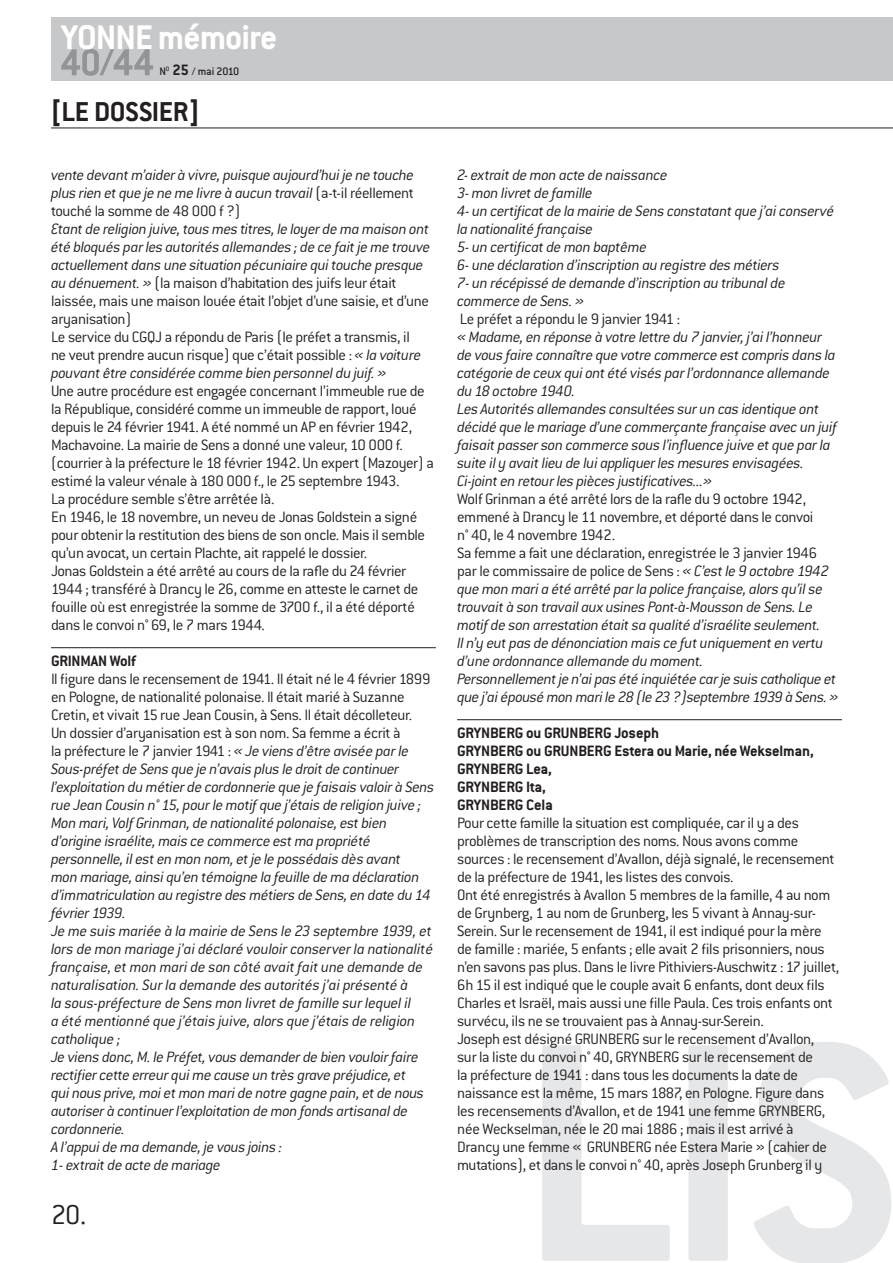
<style>
.page{position:relative;width:893px;height:1263px;background:#fff}
.page>*{position:absolute;margin:0;border:0;box-sizing:border-box;transform-origin:0 0}
.t1{font:700 37.5px "Conduit ITC";letter-spacing:-.025em;color:#fff}
.t2{font:700 30px "Conduit ITC";color:#231f20}
.t3{font:300 30px "Conduit ITC";color:#231f20}
.t4{font:italic 300 16.5px/18px "Conduit ITC";letter-spacing:-.02em;color:#231f20}
.t5{font:300 16.5px/18px "Conduit ITC";letter-spacing:-.025em;color:#231f20}
.t6{font:700 16.5px/18px "Conduit ITC";letter-spacing:-.01em;color:#231f20}
.t7{font:500 12px "Conduit ITC";letter-spacing:-.045em;color:#231f20}
.s1{font-weight:700;font-size:16.5px}
.s2{font-style:normal}
</style>
<div class="page">
<svg style="left:542px;top:1042px;width:349px;height:221px"></svg>
<div style="left:51px;top:17px;width:842px;height:64px;background:#c7c8ca"></div>
<svg style="left:61px;top:49px;width:92px;height:27px"></svg>
<hr style="left:51px;top:128px;width:842px;height:1px;background:#231f20">
<hr style="left:51px;top:647px;width:385px;height:1px;background:#231f20">
<hr style="left:457px;top:719px;width:385px;height:1px;background:#231f20">
<h1 class="t1" style="left:61px;top:15px;width:217px">YONNE mémoire</h1>
<p class="t7" style="left:159px;top:64px;width:81px">n<sup>o</sup> <span class="s1">25</span> / mai 2010</p>
<h2 class="t2" style="left:51px;top:94px;width:150px">[le dossier]</h2>
<p class="t4" style="left:51px;top:166px;width:365px;text-align:justify">vente devant m’aider à vivre, puisque aujourd’hui je ne touche plus rien et que je ne me livre à aucun travail <span class="s2">(a-t-il réellement touché la somme de 48 000 f ?)</span></p>
<p class="t4" style="left:51px;top:220px;width:381px">Etant de religion juive, tous mes titres, le loyer de ma maison ont été bloqués par les autorités allemandes ; de ce fait je me trouve actuellement dans une situation pécuniaire qui touche presque au dénuement. » <span class="s2">(la maison d’habitation des juifs leur était laissée, mais une maison louée était l’objet d’une saisie, et d’une aryanisation)<br>Le service du CGQJ a répondu de Paris (le préfet a transmis, il<br>ne veut prendre aucun risque) que c’était possible :</span> « la voiture pouvant être considérée comme bien personnel du juif. »</p>
<p class="t5" style="left:51px;top:382px;width:384px">Une autre procédure est engagée concernant l’immeuble rue de la République, considéré comme un immeuble de rapport, loué depuis le 24 février 1941. A été nommé un AP en février 1942, Machavoine. La mairie de Sens a donné une valeur, 10 000 f. (courrier à la préfecture le 18 février 1942. Un expert (Mazoyer) a estimé la valeur vénale à 180 000 f., le 25 septembre 1943.<br>La procédure semble s’être arrêtée là.<br>En 1946, le 18 novembre, un neveu de Jonas Goldstein a signé pour obtenir la restitution des biens de son oncle. Mais il semble qu’un avocat, un certain Plachte, ait rappelé le dossier.<br>Jonas Goldstein a été arrêté au cours de la rafle du 24 février 1944 ; transféré à Drancy le 26, comme en atteste le carnet de fouille où est enregistrée la somme de 3700 f., il a été déporté dans le convoi n° 69, le 7 mars 1944.</p>
<p class="t6" style="left:51px;top:652px;width:87px">GRINMAN Wolf</p>
<p class="t4" style="left:51px;top:670px;width:385px"><span class="s2">Il figure dans le recensement de 1941. Il était né le 4 février 1899 en Pologne, de nationalité polonaise. Il était marié à Suzanne Cretin, et vivait 15 rue Jean Cousin, à Sens. Il était décolleteur.<br>Un dossier d’aryanisation est à son nom. Sa femme a écrit à<br>la préfecture le 7 janvier 1941 :</span> « Je viens d’être avisée par le Sous-préfet de Sens que je n’avais plus le droit de continuer l’exploitation du métier de cordonnerie que je faisais valoir à Sens rue Jean Cousin n° 15, pour le motif que j’étais de religion juive ; Mon mari, Volf Grinman, de nationalité polonaise, est bien d’origine israélite, mais ce commerce est ma propriété personnelle, il est en mon nom, et je le possédais dès avant<br>mon mariage, ainsi qu’en témoigne la feuille de ma déclaration d’immatriculation au registre des métiers de Sens, en date du 14 février 1939.<br>Je me suis mariée à la mairie de Sens le 23 septembre 1939, et lors de mon mariage j’ai déclaré vouloir conserver la nationalité française, et mon mari de son côté avait fait une demande de naturalisation. Sur la demande des autorités j’ai présenté à<br>la sous-préfecture de Sens mon livret de famille sur lequel il<br>a été mentionné que j’étais juive, alors que j’étais de religion catholique ;<br>Je viens donc, M. le Préfet, vous demander de bien vouloir faire rectifier cette erreur qui me cause un très grave préjudice, et<br>qui nous prive, moi et mon mari de notre gagne pain, et de nous autoriser à continuer l’exploitation de mon fonds artisanal de cordonnerie.<br>A l’appui de ma demande, je vous joins :<br>1- extrait de acte de mariage</p>
<h2 class="t3" style="left:51px;top:1198px;width:37px">20.</h2>
<p class="t4" style="left:457px;top:166px;width:379px">2- extrait de mon acte de naissance<br>3- mon livret de famille<br>4- un certificat de la mairie de Sens constatant que j’ai conservé la nationalité française<br>5- un certificat de mon baptême<br>6- une déclaration d’inscription au registre des métiers<br>7- un récépissé de demande d’inscription au tribunal de commerce de Sens. »</p>
<p class="t5" style="left:460px;top:310px;width:222px">Le préfet a répondu le 9 janvier 1941 :</p>
<p class="t4" style="left:457px;top:328px;width:381px">« Madame, en réponse à votre lettre du 7 janvier, j’ai l’honneur de vous faire connaître que votre commerce est compris dans la catégorie de ceux qui ont été visés par l’ordonnance allemande du 18 octobre 1940.<br>Les Autorités allemandes consultées sur un cas identique ont décidé que le mariage d’une commerçante française avec un juif faisait passer son commerce sous l’influence juive et que par la suite il y avait lieu de lui appliquer les mesures envisagées.<br>Ci-joint en retour les pièces justificatives...»</p>
<p class="t4" style="left:457px;top:490px;width:383px"><span class="s2">Wolf Grinman a été arrêté lors de la rafle du 9 octobre 1942, emmené à Drancy le 11 novembre, et déporté dans le convoi<br>n° 40, le 4 novembre 1942.<br>Sa femme a fait une déclaration, enregistrée le 3 janvier 1946 par le commissaire de police de Sens :</span> « C’est le 9 octobre 1942 que mon mari a été arrêté par la police française, alors qu’il se trouvait à son travail aux usines Pont-à-Mousson de Sens. Le motif de son arrestation était sa qualité d’israélite seulement.<br>Il n’y eut pas de dénonciation mais ce fut uniquement en vertu d’une ordonnance allemande du moment.<br>Personnellement je n’ai pas été inquiétée car je suis catholique et que j’ai épousé mon mari le 28 (le 23 ?)septembre 1939 à Sens. »</p>
<p class="t6" style="left:457px;top:724px;width:358px">GRYNBERG ou GRUNBERG Joseph<br>GRYNBERG ou GRUNBERG Estera ou Marie, née Wekselman,<br>GRYNBERG Lea,<br>GRYNBERG Ita,<br>GRYNBERG Cela</p>
<p class="t5" style="left:457px;top:814px;width:384px">Pour cette famille la situation est compliquée, car il y a des problèmes de transcription des noms. Nous avons comme sources : le recensement d’Avallon, déjà signalé, le recensement de la préfecture de 1941, les listes des convois.<br>Ont été enregistrés à Avallon 5 membres de la famille, 4 au nom de Grynberg, 1 au nom de Grunberg, les 5 vivant à Annay-sur-Serein. Sur le recensement de 1941, il est indiqué pour la mère de famille : mariée, 5 enfants ; elle avait 2 fils prisonniers, nous n’en savons pas plus. Dans le livre Pithiviers-Auschwitz : 17 juillet, 6h 15 il est indiqué que le couple avait 6 enfants, dont deux fils Charles et Israël, mais aussi une fille Paula. Ces trois enfants ont survécu, ils ne se trouvaient pas à Annay-sur-Serein.<br>Joseph est désigné GRUNBERG sur le recensement d’Avallon,<br>sur la liste du convoi n° 40, GRYNBERG sur le recensement de<br>la préfecture de 1941 : dans tous les documents la date de naissance est la même, 15 mars 1887, en Pologne. Figure dans les recensements d’Avallon, et de 1941 une femme GRYNBERG, née Weckselman, née le 20 mai 1886 ; mais il est arrivé à Drancy une femme « GRUNBERG née Estera Marie » (cahier de mutations), et dans le convoi n° 40, après Joseph Grunberg il y</p>
</div>
